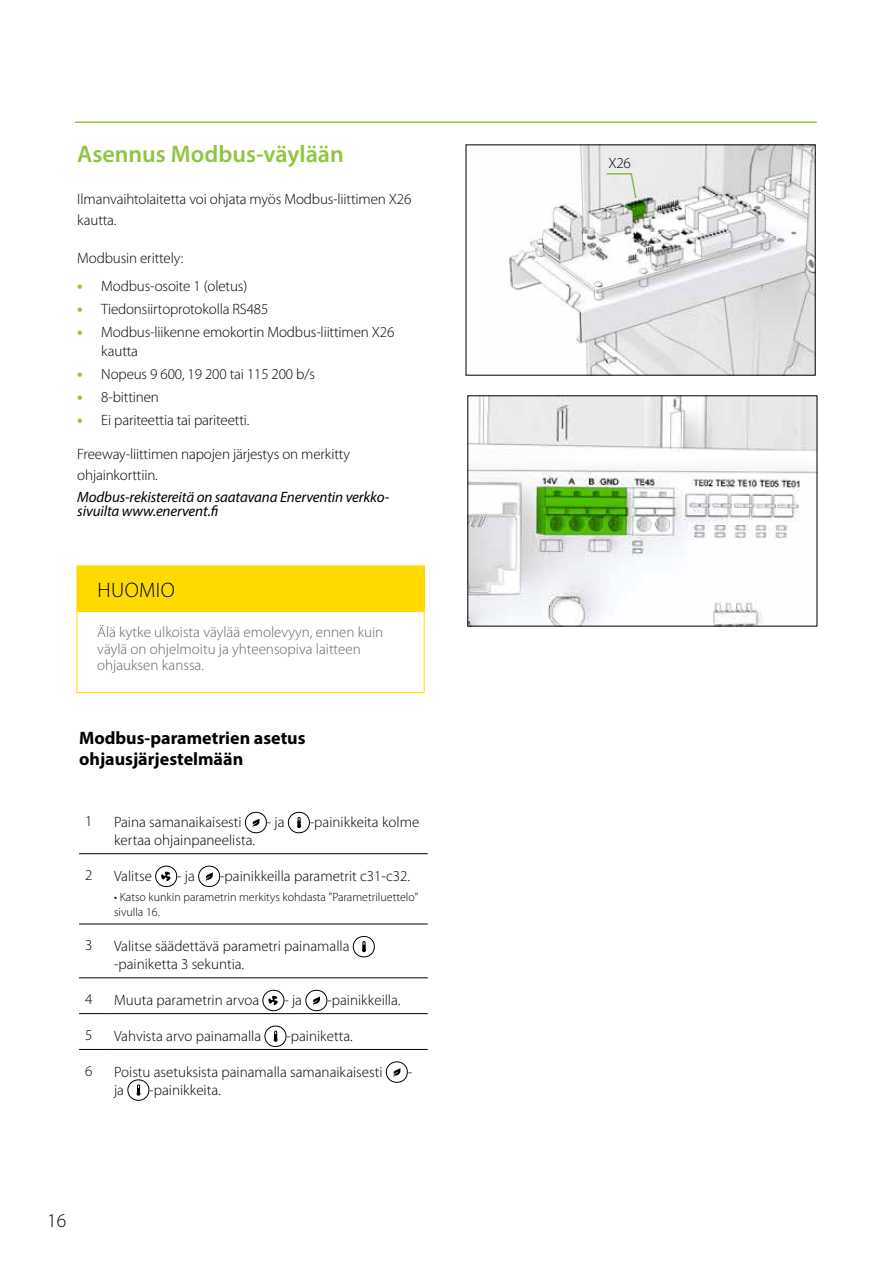
<style>
.page{position:relative;width:893px;height:1263px;background:#fff}
.page>*{position:absolute;margin:0;border:0;box-sizing:border-box;transform-origin:0 0}
.t1{font:600 24px "Myriad Pro";color:#8dc63f}
.t2{font:300 21px "Myriad Pro";letter-spacing:.02em;color:#000}
.t3{font:300 19.5px "Myriad Pro";color:#000}
.t4{font:700 18px/21px "Myriad Pro";color:#000}
.t5{font:300 15px/21px "Myriad Pro";color:#000}
.t6{font:300 15px/16.5px "Myriad Pro";color:#636466}
.t7{font:italic 15px/13.5px "Myriad Pro";letter-spacing:-.01em;color:#000}
.t8{font:300 12px/15px "Myriad Pro";color:#000}
.s1{font-weight:700;font-size:16.5px;color:#8dc63f}
</style>
<div class="page">
<hr style="left:76px;top:121px;width:740px;height:2px;background:#8dc63f">
<div style="left:77px;top:566px;width:347px;height:46px;background:#ffda00"></div>
<div style="left:77px;top:565px;width:347px;height:128px;border:1px solid #ffda00"></div>
<img style="left:470px;top:398px;width:345px;height:226px">
<svg style="left:79px;top:853px;width:29px;height:1px"></svg>
<hr style="left:108px;top:853px;width:320px;height:1px;background:#000">
<svg style="left:79px;top:924px;width:29px;height:1px"></svg>
<hr style="left:108px;top:924px;width:320px;height:1px;background:#000">
<svg style="left:79px;top:977px;width:29px;height:1px"></svg>
<hr style="left:108px;top:977px;width:320px;height:1px;background:#000">
<svg style="left:79px;top:1013px;width:29px;height:1px"></svg>
<hr style="left:108px;top:1013px;width:320px;height:1px;background:#000">
<svg style="left:79px;top:1049px;width:29px;height:1px"></svg>
<hr style="left:108px;top:1049px;width:320px;height:1px;background:#000">
<svg style="left:252px;top:819px;width:8px;height:9px"></svg>
<div style="left:245px;top:812px;width:22px;height:21px;border:1px solid #000;border-radius:50%"></div>
<svg style="left:287px;top:811px;width:23px;height:23px"></svg>
<div style="left:155px;top:866px;width:22px;height:21px;border:1px solid #000;border-radius:50%"></div>
<svg style="left:161px;top:871px;width:10px;height:10px"></svg>
<svg style="left:205px;top:872px;width:8px;height:9px"></svg>
<div style="left:198px;top:866px;width:22px;height:21px;border:1px solid #000;border-radius:50%"></div>
<svg style="left:352px;top:936px;width:23px;height:22px"></svg>
<div style="left:262px;top:990px;width:22px;height:21px;border:1px solid #000;border-radius:50%"></div>
<svg style="left:268px;top:995px;width:10px;height:10px"></svg>
<svg style="left:313px;top:996px;width:7px;height:10px"></svg>
<div style="left:305px;top:990px;width:22px;height:21px;border:1px solid #000;border-radius:50%"></div>
<svg style="left:264px;top:1025px;width:23px;height:22px"></svg>
<svg style="left:393px;top:1068px;width:8px;height:9px"></svg>
<div style="left:386px;top:1061px;width:22px;height:22px;border:1px solid #000;border-radius:50%"></div>
<svg style="left:127px;top:1079px;width:23px;height:22px"></svg>
<img style="left:508px;top:147px;width:305px;height:226px">
<svg style="left:606px;top:172px;width:31px;height:27px"></svg>
<h1 class="t1" style="left:77px;top:139px;width:268px">Asennus Modbus-väylään</h1>
<p class="t5" style="left:77px;top:189px;width:336px">Ilmanvaihtolaitetta voi ohjata myös Modbus-liittimen X26 kautta.</p>
<p class="t5" style="left:77px;top:248px;width:107px">Modbusin erittely:</p>
<p class="t5" style="left:77px;top:275px;width:172px"><span class="s1">•</span> Modbus-osoite 1 (oletus)</p>
<p class="t5" style="left:77px;top:298px;width:193px"><span class="s1">•</span> Tiedonsiirtoprotokolla RS485</p>
<p class="t5" style="left:101px;top:322px;width:295px;line-height:18.9px;text-indent:-24px"><span class="s1">•</span> Modbus-liikenne emokortin Modbus-liittimen X26 kautta</p>
<p class="t5" style="left:77px;top:363px;width:239px"><span class="s1">•</span> Nopeus 9 600, 19 200 tai 115 200 b/s</p>
<p class="t5" style="left:77px;top:387px;width:83px"><span class="s1">•</span> 8-bittinen</p>
<p class="t5" style="left:77px;top:410px;width:174px"><span class="s1">•</span> Ei pariteettia tai pariteetti.</p>
<p class="t5" style="left:77px;top:443px;width:274px">Freeway-liittimen napojen järjestys on merkitty ohjainkorttiin.</p>
<p class="t7" style="left:77px;top:490px;width:313px">Modbus-rekistereitä on saatavana Enerventin verkko&shy;sivuilta www.enervent.fi</p>
<h2 class="t2" style="left:97px;top:578px;width:79px">HUOMIO</h2>
<p class="t6" style="left:97px;top:624px;width:288px">Älä kytke ulkoista väylää emolevyyn, ennen kuin väylä on ohjelmoitu ja yhteensopiva laitteen ohjauksen kanssa.</p>
<p class="t4" style="left:79px;top:727px;width:228px">Modbus-parametrien asetus ohjausjärjestelmään</p>
<p class="t5" style="left:85px;top:810px;width:9px">1</p>
<p class="t5" style="left:114px;top:811px;width:129px">Paina samanaikaisesti</p>
<p class="t5" style="left:267px;top:811px;width:19px">- ja</p>
<p class="t5" style="left:310px;top:811px;width:111px">-painikkeita kolme</p>
<p class="t5" style="left:114px;top:829px;width:142px">kertaa ohjainpaneelista.</p>
<p class="t5" style="left:85px;top:864px;width:9px">2</p>
<p class="t5" style="left:114px;top:865px;width:39px">Valitse</p>
<p class="t5" style="left:177px;top:865px;width:19px">- ja</p>
<p class="t5" style="left:220px;top:865px;width:192px">-painikkeilla parametrit c31-c32.</p>
<p class="t8" style="left:114px;top:889px;width:306px">• Katso kunkin parametrin merkitys kohdasta "Parametriluettelo" sivulla 16.</p>
<p class="t5" style="left:85px;top:935px;width:9px">3</p>
<p class="t5" style="left:114px;top:937px;width:237px;line-height:18px">Valitse säädettävä parametri painamalla -painiketta 3 sekuntia.</p>
<p class="t5" style="left:85px;top:988px;width:9px">4</p>
<p class="t5" style="left:114px;top:989px;width:147px">Muuta parametrin arvoa</p>
<p class="t5" style="left:284px;top:989px;width:19px">- ja</p>
<p class="t5" style="left:327px;top:989px;width:75px">-painikkeilla.</p>
<p class="t5" style="left:85px;top:1024px;width:9px">5</p>
<p class="t5" style="left:114px;top:1025px;width:149px">Vahvista arvo painamalla</p>
<p class="t5" style="left:286px;top:1025px;width:68px">-painiketta.</p>
<p class="t5" style="left:85px;top:1060px;width:9px">6</p>
<p class="t5" style="left:114px;top:1061px;width:270px">Poistu asetuksista painamalla samanaikaisesti</p>
<p class="t5" style="left:408px;top:1061px;width:6px">-</p>
<p class="t5" style="left:114px;top:1079px;width:12px">ja</p>
<p class="t5" style="left:149px;top:1079px;width:73px">-painikkeita.</p>
<h3 class="t3" style="left:47px;top:1208px;width:21px">16</h3>
<p class="t5" style="left:608px;top:152px;width:24px">X26</p>
</div>
